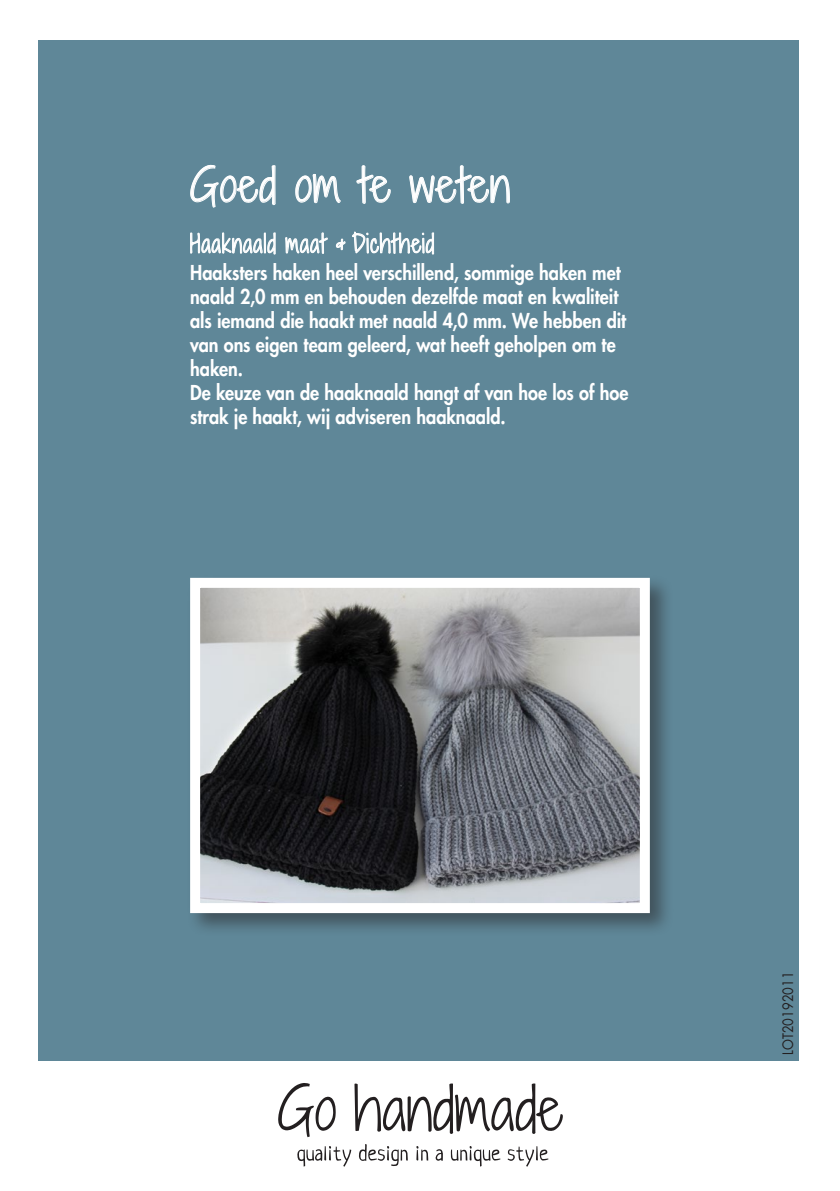
<style>
.page{position:relative;width:840px;height:1191px;background:#fff}
.page>*{position:absolute;margin:0;border:0;box-sizing:border-box;transform-origin:0 0}
.t1{font:300 44px "Shadows Into";letter-spacing:.025em;color:#fff}
.t2{font:300 24px "Shadows Into";letter-spacing:.05em;color:#fff;scale:.9 1}
.t3{font:800 20px/24px "Futura Std";color:#fff;scale:.9 1}
.t4{font:14px "Futura Std";color:#231f20;scale:.9 1}
</style>
<div class="page">
<div style="left:38px;top:40px;width:760px;height:1020px;background:#5f8798"></div>
<div style="left:186px;top:574px;width:487px;height:363px;background:#231f20;opacity:.5"></div>
<svg style="left:186px;top:574px;width:468px;height:344px;background:#7d8083"></svg>
<svg style="left:295px;top:174px;width:45px;height:29px"></svg>
<svg style="left:190px;top:164px;width:85px;height:91px"></svg>
<svg style="left:285px;top:232px;width:42px;height:22px"></svg>
<svg style="left:336px;top:238px;width:9px;height:12px"></svg>
<svg style="left:352px;top:165px;width:157px;height:90px"></svg>
<svg style="left:278px;top:1083px;width:57px;height:54px"></svg>
<svg style="left:354px;top:1083px;width:208px;height:51px"></svg>
<svg style="left:297px;top:1146px;width:54px;height:20px"></svg>
<svg style="left:359px;top:1144px;width:49px;height:22px"></svg>
<svg style="left:416px;top:1146px;width:27px;height:15px"></svg>
<svg style="left:450px;top:1146px;width:50px;height:20px"></svg>
<svg style="left:507px;top:1146px;width:41px;height:20px"></svg>
<h1 class="t1" style="left:190px;top:153px;width:321px">Goed om te weten</h1>
<p class="t2" style="left:190px;top:226px;width:272px">Haaknaald maat &amp; Dichtheid</p>
<p class="t3" style="left:190px;top:260px;width:488px">Haaksters haken heel verschillend, sommige haken met naald 2,0 mm en behouden dezelfde maat en kwaliteit als iemand die haakt met naald 4,0 mm. We hebben dit van ons eigen team geleerd, wat heeft geholpen om te haken.<br>De keuze van de haaknaald hangt af van hoe los of hoe strak je haakt, wij adviseren haaknaald.</p>
<p class="t4" style="left:778px;top:1054px;width:94px;rotate:-90deg">LOT20192011</p>
</div>
